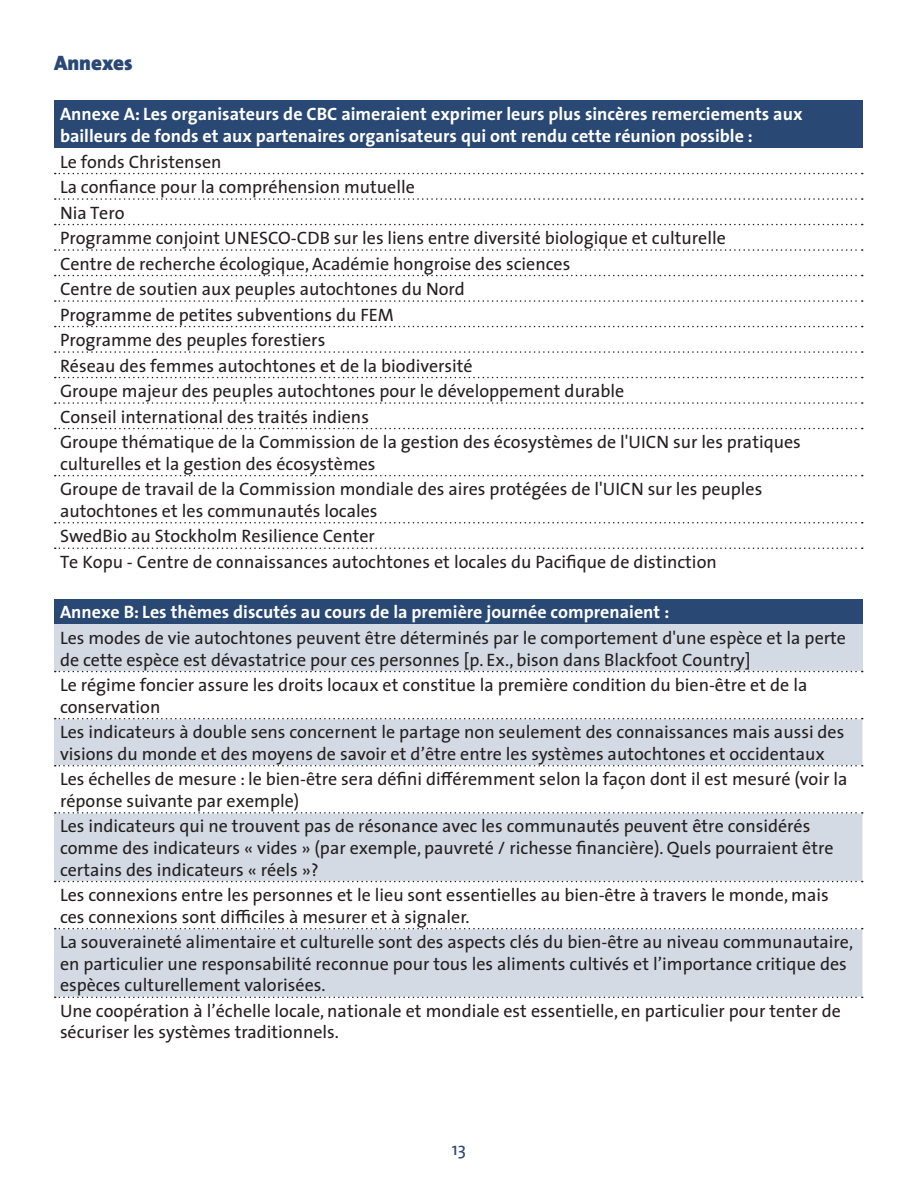
<style>
.page{position:relative;width:918px;height:1188px;background:#fff}
.page>*{position:absolute;margin:0;border:0;box-sizing:border-box;transform-origin:0 0}
.t1{font:900 21px "The Sans";color:#294874}
.Body{font:18px/21.6px "The Sans";color:#231f20}
.Sub_header{font:700 18px/21.6px "The Sans";color:#fff}
.t2{font:18px "The Sans";color:#294874}
</style>
<div class="page">
<div style="left:54px;top:101px;width:808px;height:47px;background:#294874"></div>
<svg style="left:55px;top:173px;width:808px;height:1px"></svg>
<svg style="left:55px;top:198px;width:808px;height:2px"></svg>
<svg style="left:55px;top:224px;width:808px;height:1px"></svg>
<svg style="left:55px;top:249px;width:808px;height:2px"></svg>
<svg style="left:55px;top:275px;width:808px;height:1px"></svg>
<svg style="left:55px;top:300px;width:808px;height:2px"></svg>
<svg style="left:55px;top:326px;width:808px;height:1px"></svg>
<svg style="left:55px;top:351px;width:808px;height:2px"></svg>
<svg style="left:55px;top:377px;width:808px;height:1px"></svg>
<svg style="left:55px;top:402px;width:808px;height:2px"></svg>
<svg style="left:55px;top:428px;width:808px;height:1px"></svg>
<svg style="left:55px;top:475px;width:808px;height:1px"></svg>
<svg style="left:55px;top:522px;width:808px;height:2px"></svg>
<svg style="left:55px;top:548px;width:808px;height:1px"></svg>
<div style="left:54px;top:599px;width:808px;height:25px;background:#294874"></div>
<div style="left:54px;top:624px;width:808px;height:48px;background:#d4dae3"></div>
<svg style="left:54px;top:719px;width:808px;height:278px;fill:#d4dae3"></svg>
<svg style="left:55px;top:671px;width:808px;height:1px"></svg>
<svg style="left:55px;top:718px;width:808px;height:1px"></svg>
<svg style="left:55px;top:765px;width:808px;height:1px"></svg>
<svg style="left:55px;top:812px;width:808px;height:2px"></svg>
<svg style="left:55px;top:881px;width:808px;height:1px"></svg>
<svg style="left:55px;top:928px;width:808px;height:1px"></svg>
<svg style="left:55px;top:997px;width:808px;height:1px"></svg>
<p class="t1" style="left:54px;top:45px;width:80px">Annexes</p>
<p class="Sub_header" style="left:60px;top:103px;width:744px">Annexe A: Les organisateurs de CBC aimeraient exprimer leurs plus sincères remerciements aux bailleurs de fonds et aux partenaires organisateurs qui ont rendu cette réunion possible :</p>
<p class="Body" style="left:60px;top:150px;width:163px">Le fonds Christensen</p>
<p class="Body" style="left:60px;top:176px;width:356px">La confiance pour la compréhension mutuelle</p>
<p class="Body" style="left:60px;top:201px;width:66px">Nia Tero</p>
<p class="Body" style="left:60px;top:227px;width:667px">Programme conjoint UNESCO-CDB sur les liens entre diversité biologique et culturelle</p>
<p class="Body" style="left:60px;top:252px;width:512px">Centre de recherche écologique, Académie hongroise des sciences</p>
<p class="Body" style="left:60px;top:278px;width:406px">Centre de soutien aux peuples autochtones du Nord</p>
<p class="Body" style="left:60px;top:303px;width:335px">Programme de petites subventions du FEM</p>
<p class="Body" style="left:60px;top:329px;width:267px">Programme des peuples forestiers</p>
<p class="Body" style="left:60px;top:354px;width:414px">Réseau des femmes autochtones et de la biodiversité</p>
<p class="Body" style="left:60px;top:380px;width:566px">Groupe majeur des peuples autochtones pour le développement durable</p>
<p class="Body" style="left:60px;top:405px;width:310px">Conseil international des traités indiens</p>
<p class="Body" style="left:60px;top:431px;width:742px">Groupe thématique de la Commission de la gestion des écosystèmes de l'UICN sur les pratiques culturelles et la gestion des écosystèmes</p>
<p class="Body" style="left:60px;top:478px;width:704px">Groupe de travail de la Commission mondiale des aires protégées de l'UICN sur les peuples autochtones et les communautés locales</p>
<p class="Body" style="left:60px;top:525px;width:317px">SwedBio au Stockholm Resilience Center</p>
<p class="Body" style="left:60px;top:550px;width:658px">Te Kopu - Centre de connaissances autochtones et locales du Pacifique de distinction</p>
<p class="Sub_header" style="left:60px;top:601px;width:611px">Annexe B: Les thèmes discutés au cours de la première journée comprenaient :</p>
<p class="Body" style="left:60px;top:627px;width:788px">Les modes de vie autochtones peuvent être déterminés par le comportement d'une espèce et la perte de cette espèce est dévastatrice pour ces personnes [p. Ex., bison dans Blackfoot Country]</p>
<p class="Body" style="left:60px;top:674px;width:749px">Le régime foncier assure les droits locaux et constitue la première condition du bien-être et de la conservation</p>
<p class="Body" style="left:60px;top:721px;width:786px">Les indicateurs à double sens concernent le partage non seulement des connaissances mais aussi des visions du monde et des moyens de savoir et d’être entre les systèmes autochtones et occidentaux</p>
<p class="Body" style="left:60px;top:768px;width:789px">Les échelles de mesure : le bien-être sera défini différemment selon la façon dont il est mesuré (voir la réponse suivante par exemple)</p>
<p class="Body" style="left:60px;top:815px;width:775px">Les indicateurs qui ne trouvent pas de résonance avec les communautés peuvent être considérés comme des indicateurs « vides » (par exemple, pauvreté / richesse financière). Quels pourraient être certains des indicateurs « réels »?</p>
<p class="Body" style="left:60px;top:884px;width:770px">Les connexions entre les personnes et le lieu sont essentielles au bien-être à travers le monde, mais ces connexions sont difficiles à mesurer et à signaler.</p>
<p class="Body" style="left:60px;top:931px;width:795px">La souveraineté alimentaire et culturelle sont des aspects clés du bien-être au niveau communautaire, en particulier une responsabilité reconnue pour tous les aliments cultivés et l’importance critique des espèces culturellement valorisées.</p>
<p class="Body" style="left:60px;top:999px;width:782px">Une coopération à l’échelle locale, nationale et mondiale est essentielle, en particulier pour tenter de sécuriser les systèmes traditionnels.</p>
<p class="t2" style="left:452px;top:1134px;width:16px">13</p>
</div>
